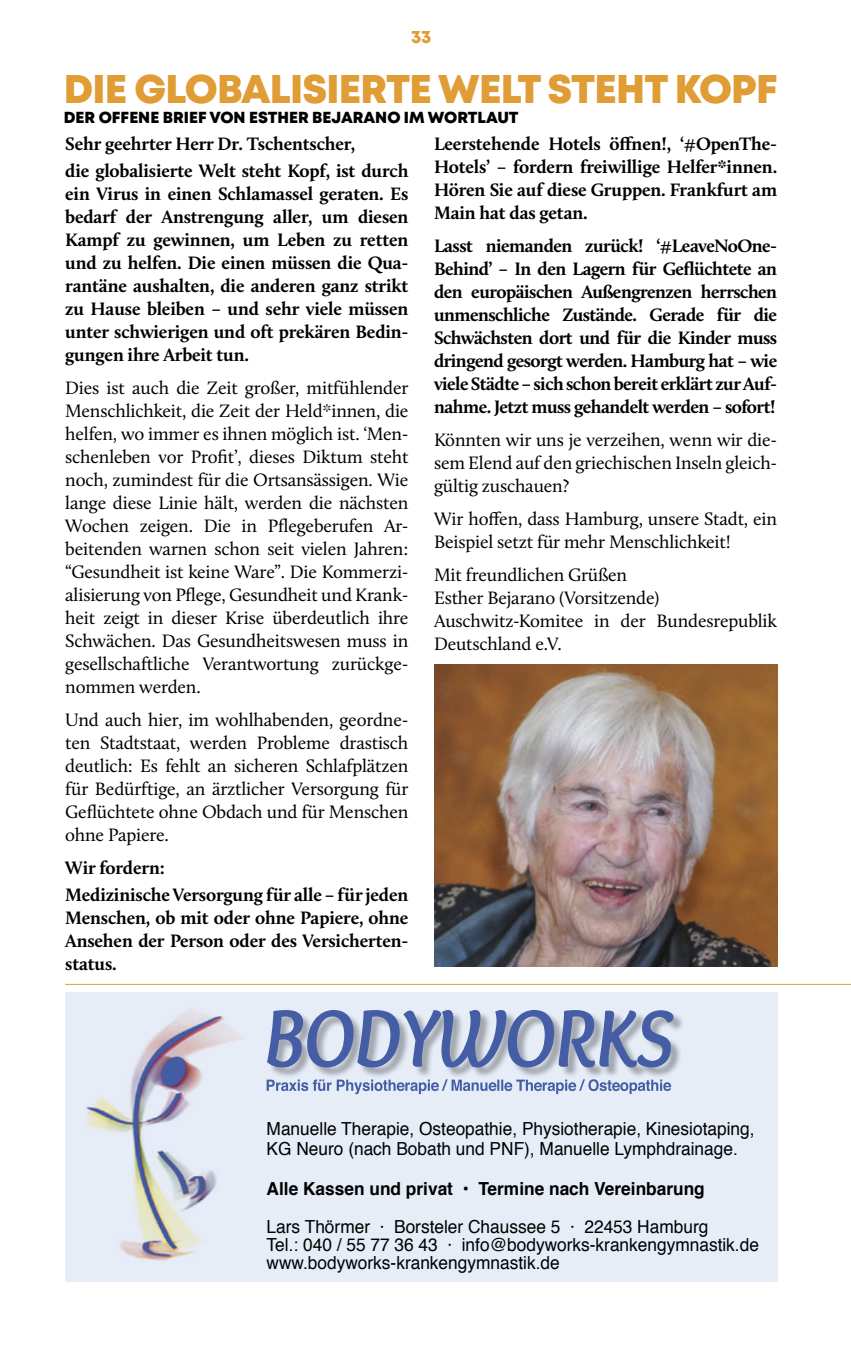
<style>
.page{position:relative;width:851px;height:1361px;background:#fff}
.page>*{position:absolute;margin:0;border:0;box-sizing:border-box;transform-origin:0 0}
.t1{font:800 40px "Mont";letter-spacing:-.02em;color:#e09c35}
.GBB_19_NORMALTEXT{font:18.6px/23px "Calluna";letter-spacing:-.01em;color:#000;text-align:justify}
.GBB_19_NORMALTEXT-2{font:700 18.6px/23px "Calluna";letter-spacing:-.01em;color:#000;text-align:justify}
.t2{font:18px/18px "Helvetica";color:#000;scale:.96 1}
.t3{font:700 18px "Helvetica";color:#000;scale:.96 1}
.t4{font:800 18px "Mont";color:#e09c35}
.t5{font:800 16px "Mont";color:#000}
</style>
<div class="page">
<hr style="left:65px;top:984px;width:785px;height:1px;background:#e09c35">
<img style="left:65px;top:992px;width:712px;height:289px">
<div style="left:268px;top:1011px;width:416px;height:67px;background:#000;opacity:.3"></div>
<svg style="left:267px;top:1010px;width:406px;height:57px;background:#919fc2"></svg>
<svg style="left:266px;top:1079px;width:405px;height:15px;background:#b1bedb"></svg>
<img style="left:434px;top:665px;width:343px;height:302px">
<p class="t4" style="left:411px;top:25px;width:22px">33</p>
<p class="t1" style="left:64px;top:63px;width:715px">DIE GLOBALISIERTE WELT STEHT KOPF</p>
<p class="GBB_19_NORMALTEXT-2" style="left:434px;top:132px;width:345px">Leerstehende Hotels öffnen!, ‘#OpenThe-Hotels’ – fordern freiwillige Helfer*innen.<br>Hören Sie auf diese Gruppen. Frankfurt am Main hat das getan.</p>
<p class="GBB_19_NORMALTEXT-2" style="left:434px;top:234px;width:345px">Lasst niemanden zurück! ‘#LeaveNoOne-Behind’ – In den Lagern für Geflüchtete an den europäischen Außengrenzen herrschen unmenschliche Zustände. Gerade für die Schwächsten dort und für die Kinder muss dringend gesorgt werden. Hamburg hat – wie viele Städte – sich schon bereit erklärt zur Auf&shy;nahme. Jetzt muss gehandelt werden – sofort!</p>
<p class="GBB_19_NORMALTEXT" style="left:434px;top:428px;width:344px">Könnten wir uns je verzeihen, wenn wir die&shy;sem Elend auf den griechischen Inseln gleich&shy;gültig zuschauen?</p>
<p class="GBB_19_NORMALTEXT" style="left:434px;top:507px;width:344px">Wir hoffen, dass Hamburg, unsere Stadt, ein<br>Beispiel setzt für mehr Menschlichkeit!</p>
<p class="GBB_19_NORMALTEXT" style="left:434px;top:563px;width:195px">Mit freundlichen Grüßen</p>
<p class="GBB_19_NORMALTEXT" style="left:434px;top:586px;width:227px">Esther Bejarano (Vorsitzende)</p>
<p class="GBB_19_NORMALTEXT" style="left:434px;top:609px;width:345px">Auschwitz-Komitee in der Bundesrepublik<br>Deutschland e.V.</p>
<p class="t5" style="left:64px;top:107px;width:456px">DER OFFENE BRIEF VON ESTHER BEJARANO IM WORTLAUT</p>
<p class="GBB_19_NORMALTEXT-2" style="left:65px;top:132px;width:291px">Sehr geehrter Herr Dr. Tschentscher,</p>
<p class="GBB_19_NORMALTEXT-2" style="left:65px;top:159px;width:345px">die globalisierte Welt steht Kopf, ist durch ein Virus in einen Schlamassel geraten. Es bedarf der Anstrengung aller, um diesen Kampf zu gewinnen, um Leben zu retten und zu helfen. Die einen müssen die Qua&shy;rantäne aushalten, die anderen ganz strikt zu Hause bleiben – und sehr viele müssen unter schwierigen und oft prekären Bedin&shy;gungen ihre Arbeit tun.</p>
<p class="GBB_19_NORMALTEXT" style="left:65px;top:376px;width:345px">Dies ist auch die Zeit großer, mitfühlender Menschlichkeit, die Zeit der Held*innen, die helfen, wo immer es ihnen möglich ist. ‘Men&shy;schenleben vor Profit’, dieses Diktum steht noch, zumindest für die Ortsansässigen. Wie lange diese Linie hält, werden die nächsten Wochen zeigen. Die in Pflegeberufen Ar&shy;beitenden warnen schon seit vielen Jahren: “Gesundheit ist keine Ware”. Die Kommerzi&shy;alisierung von Pflege, Gesundheit und Krank&shy;heit zeigt in dieser Krise überdeutlich ihre Schwächen. Das Gesundheitswesen muss in gesellschaftliche Verantwortung zurückge&shy;nommen werden.</p>
<p class="GBB_19_NORMALTEXT" style="left:65px;top:708px;width:345px">Und auch hier, im wohlhabenden, geordne&shy;ten Stadtstaat, werden Probleme drastisch deutlich: Es fehlt an sicheren Schlafplätzen für Bedürftige, an ärztlicher Versorgung für Geflüchtete ohne Obdach und für Menschen ohne Papiere.</p>
<p class="GBB_19_NORMALTEXT-2" style="left:65px;top:856px;width:101px">Wir fordern:</p>
<p class="GBB_19_NORMALTEXT-2" style="left:65px;top:883px;width:345px">Medizinische Versorgung für alle – für jeden Menschen, ob mit oder ohne Papiere, ohne Ansehen der Person oder des Versicherten&shy;status.</p>
<p class="t2" style="left:266px;top:1119px;width:509px;line-height:20px">Manuelle Therapie, Osteopathie, Physiotherapie, Kinesiotaping,<br>KG Neuro (nach Bobath und PNF), Manuelle Lymphdrainage.</p>
<p class="t3" style="left:266px;top:1174px;width:458px">Alle Kassen und privat • Termine nach Vereinbarung</p>
<p class="t2" style="left:266px;top:1218px;width:514px">Lars Thörmer · Borsteler Chaussee 5 · 22453 Hamburg<br>Tel.: 040 / 55 77 36 43 · info@bodyworks-krankengymnastik.de www.bodyworks-krankengymnastik.de</p>
</div>
